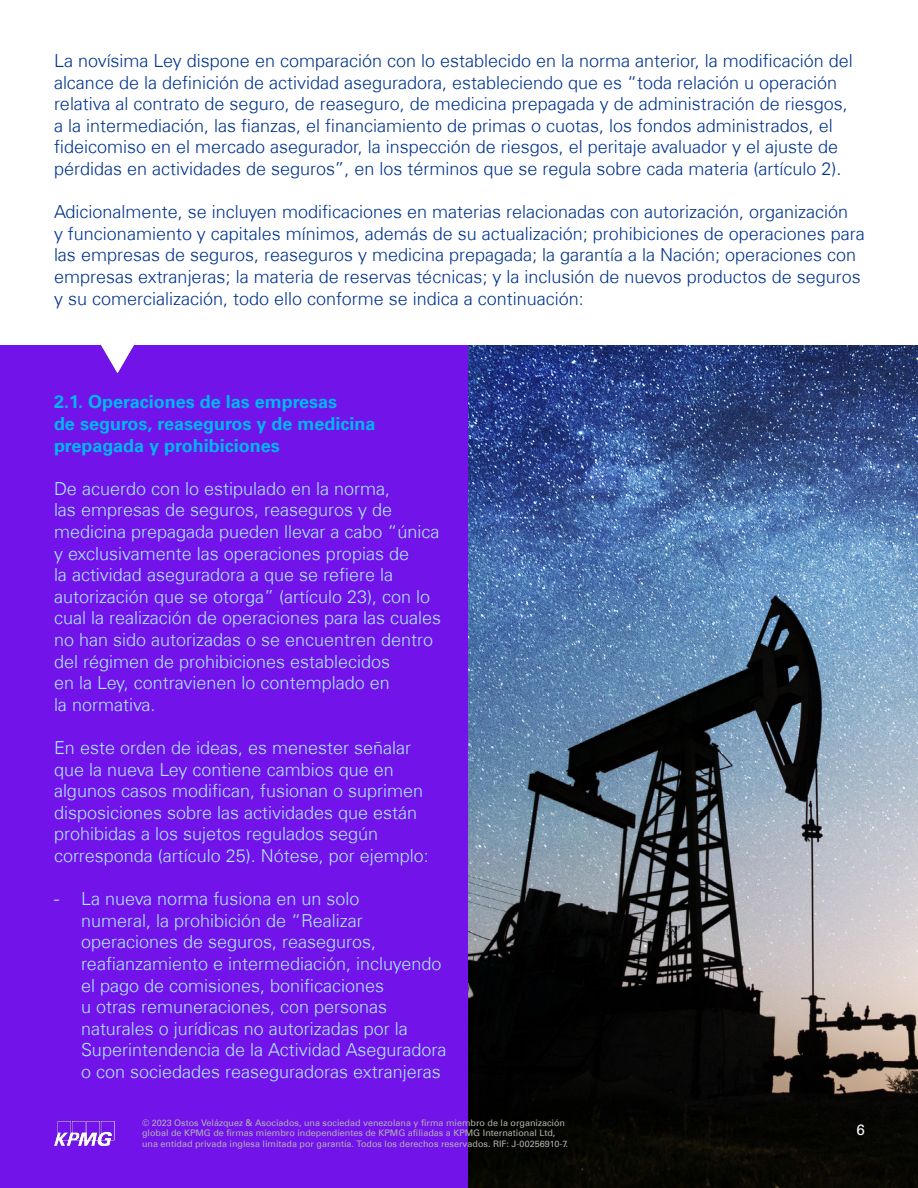
<style>
.page{position:relative;width:918px;height:1188px;background:#fff}
.page>*{position:absolute;margin:0;border:0;box-sizing:border-box;transform-origin:0 0}
.t1{font:300 18px/21.6px "Universfor KPMG";color:#aceaff}
.t2{font:300 18px/21.6px "Universfor KPMG";color:#00338e}
.t3{font:700 18px/21.6px "Universfor KPMG";color:#00b8f6}
.t4{font:15px "Universfor KPMG";color:#fff}
.t5{font:9px/10.8px "Universfor KPMG";color:#b3b3b3}
</style>
<div class="page">
<div style="left:0;top:345px;width:918px;height:843px;background:#7213e9"></div>
<img style="left:469px;top:345px;width:449px;height:843px">
<img style="left:54px;top:1121px;width:61px;height:24px">
<img style="left:100px;top:344px;width:35px;height:28px">
<p class="t2" style="left:54px;top:50px;width:800px">La novísima Ley dispone en comparación con lo establecido en la norma anterior, la modificación del alcance de la definición de actividad aseguradora, estableciendo que es “toda relación u operación relativa al contrato de seguro, de reaseguro, de medicina prepagada y de administración de riesgos, a la intermediación, las fianzas, el financiamiento de primas o cuotas, los fondos administrados, el fideicomiso en el mercado asegurador, la inspección de riesgos, el peritaje avaluador y el ajuste de pérdidas en actividades de seguros”, en los términos que se regula sobre cada materia (artículo 2).</p>
<p class="t2" style="left:54px;top:201px;width:812px">Adicionalmente, se incluyen modificaciones en materias relacionadas con autorización, organización<br>y funcionamiento y capitales mínimos, además de su actualización; prohibiciones de operaciones para las empresas de seguros, reaseguros y medicina prepagada; la garantía a la Nación; operaciones con empresas extranjeras; la materia de reservas técnicas; y la inclusión de nuevos productos de seguros y su comercialización, todo ello conforme se indica a continuación:</p>
<p class="t3" style="left:54px;top:391px;width:323px">2.1. Operaciones de las empresas<br>de seguros, reaseguros y de medicina prepagada y prohibiciones</p>
<p class="t1" style="left:54px;top:478px;width:389px">De acuerdo con lo estipulado en la norma,<br>las empresas de seguros, reaseguros y de medicina prepagada pueden llevar a cabo “única y exclusivamente las operaciones propias de<br>la actividad aseguradora a que se refiere la autorización que se otorga” (artículo 23), con lo cual la realización de operaciones para las cuales no han sido autorizadas o se encuentren dentro del régimen de prohibiciones establecidos<br>en la Ley, contravienen lo contemplado en<br>la normativa.</p>
<p class="t1" style="left:54px;top:737px;width:376px">En este orden de ideas, es menester señalar que la nueva Ley contiene cambios que en algunos casos modifican, fusionan o suprimen disposiciones sobre las actividades que están prohibidas a los sujetos regulados según corresponda (artículo 25). Nótese, por ejemplo:</p>
<p class="t1" style="left:81px;top:888px;width:367px;text-indent:-27px">- La nueva norma fusiona en un solo<br>numeral, la prohibición de “Realizar operaciones de seguros, reaseguros, reafianzamiento e intermediación, incluyendo el pago de comisiones, bonificaciones<br>u otras remuneraciones, con personas naturales o jurídicas no autorizadas por la Superintendencia de la Actividad Aseguradora o con sociedades reaseguradoras extranjeras</p>
<p class="t5" style="left:142px;top:1117px;width:428px">© 2023 Ostos Velázquez &amp; Asociados, una sociedad venezolana y firma miembro de la organización global de KPMG de firmas miembro independientes de KPMG afiliadas a KPMG International Ltd, una entidad privada inglesa limitada por garantía. Todos los derechos reservados. RIF: J-00256910-7.</p>
<p class="t4" style="left:857px;top:1121px;width:10px">6</p>
</div>
